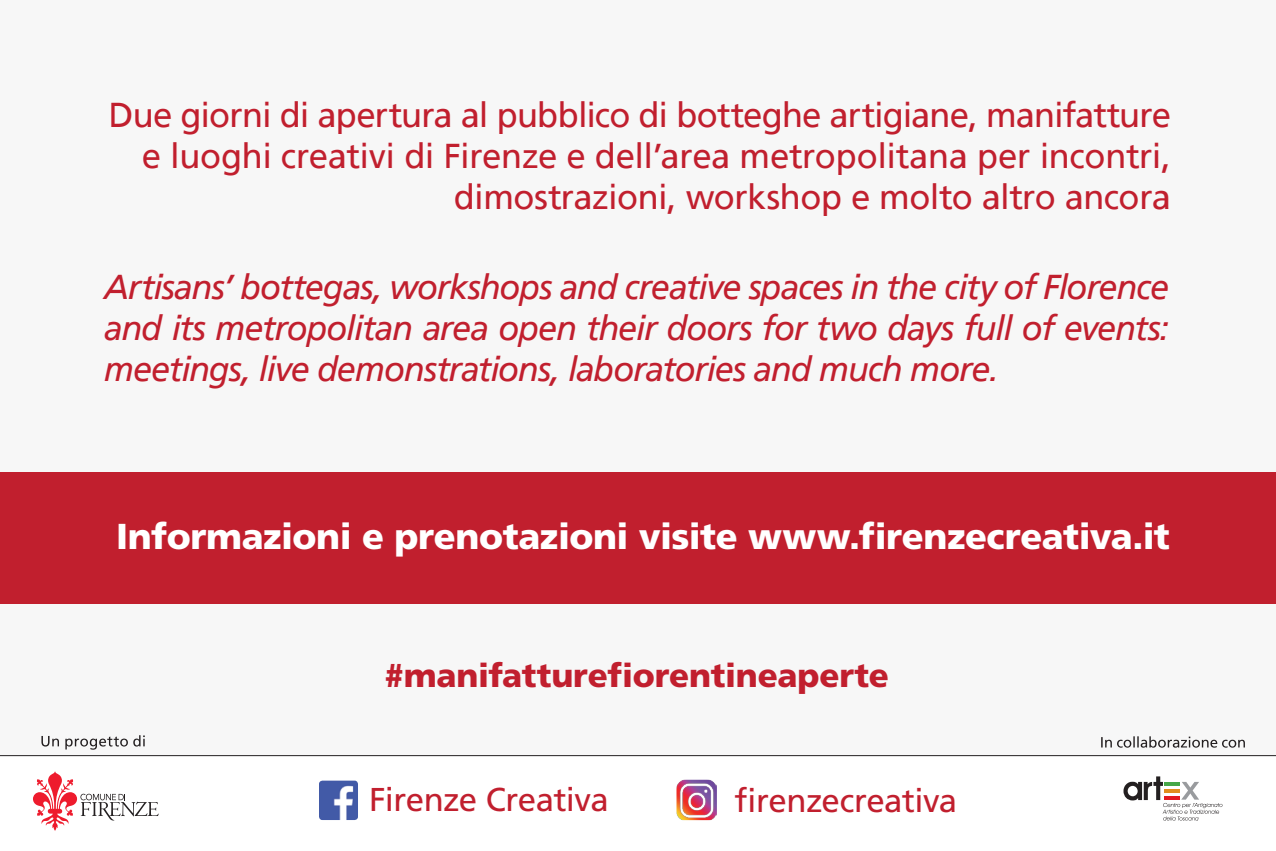
<style>
.page{position:relative;width:1276px;height:851px;background:#fff}
.page>*{position:absolute;margin:0;border:0;box-sizing:border-box;transform-origin:0 0}
.t1{font:900 36px "Frutiger";letter-spacing:-.01em;color:#fff}
.t2{font:italic 34.5px/41.4px "Frutiger Linotype";letter-spacing:-.04em;color:#c11f2e;text-align:justify}
.t3{font:34.5px/41.4px "Frutiger Linotype";letter-spacing:-.015em;color:#c11f2e;text-align:right}
.t4{font:33px "Frutiger";letter-spacing:-.015em;color:#c11f2e}
.t5{font:900 33px "Frutiger";letter-spacing:-.005em;color:#c11f2e}
</style>
<div class="page">
<div style="left:0;top:472px;width:1276px;height:132px;background:#c11f2e"></div>
<svg style="left:1123px;top:776px;width:99px;height:44px"></svg>
<svg style="left:33px;top:771px;width:126px;height:60px"></svg>
<img style="left:676px;top:779px;width:41px;height:41px">
<img style="left:319px;top:780px;width:39px;height:39px">
<hr style="left:0;top:755px;width:1276px;height:1px;background:#231f20">
<svg style="left:1101px;top:736px;width:144px;height:11px"></svg>
<svg style="left:41px;top:735px;width:104px;height:14px"></svg>
<p class="t3" style="left:109px;top:94px;width:1063px">Due giorni di apertura al pubblico di botteghe artigiane, manifatture e luoghi creativi di Firenze e dell’area metropolitana per incontri, dimostrazioni, workshop e molto altro ancora</p>
<p class="t2" style="left:104px;top:266px;width:1067px">Artisans’ bottegas, workshops and creative spaces in the city of Florence and its metropolitan area open their doors for two days full of events: meetings, live demonstrations, laboratories and much more.</p>
<p class="t1" style="left:116px;top:515px;width:1055px">Informazioni e prenotazioni visite www.firenzecreativa.it</p>
<p class="t5" style="left:384px;top:655px;width:506px">#manifatturefiorentineaperte</p>
<p class="t4" style="left:369px;top:779px;width:241px">Firenze Creativa</p>
<p class="t4" style="left:734px;top:780px;width:224px">firenzecreativa</p>
</div>
